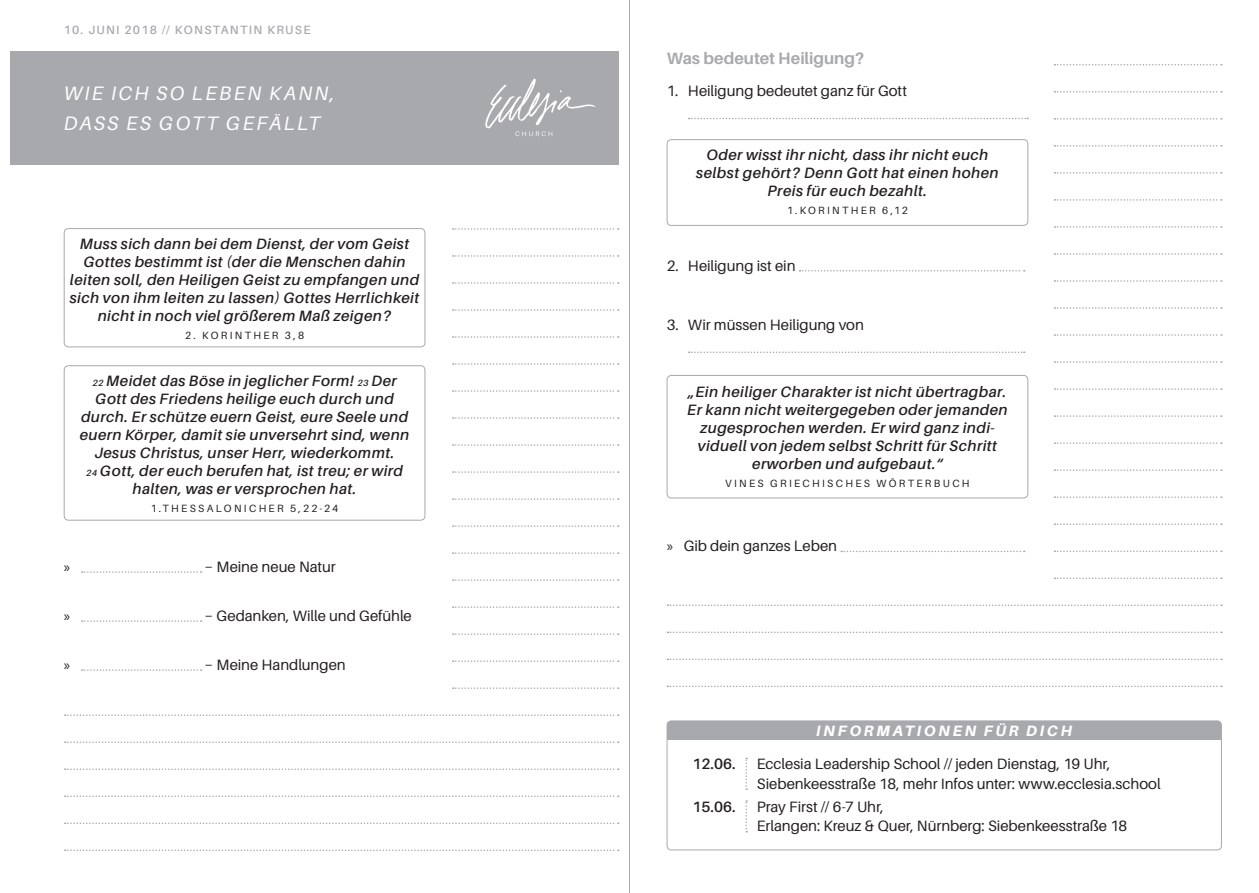
<style>
.page{position:relative;width:1259px;height:893px;background:#fff}
.page>*{position:absolute;margin:0;border:0;box-sizing:border-box;transform-origin:0 0}
.t1{font:italic 19.5px/30px "Aileron";letter-spacing:.11em;color:#fff}
.Allgemein{font:700 16.5px "Aileron";letter-spacing:-.005em;color:#a8a9ad}
.Allgemein-2{font:italic 600 15px/18px "Aileron";letter-spacing:.03em;color:#231f20;text-align:center}
.t2{font:15px "Aileron";letter-spacing:-.005em;color:#231f20}
.t3{font:italic 800 15px "Aileron";letter-spacing:.18em;color:#fff}
.t4{font:600 15px "Aileron";color:#231f20}
.t5{font:15px "Myriad Pro";color:#231f20}
.t6{font:600 12px "Aileron";letter-spacing:.11em;color:#a8a9ad}
.Allgemein-3{font:10.5px "Aileron";letter-spacing:.22em;color:#231f20}
.s1{font-size:9px}
.s2{font-family:"Myriad Pro"}
</style>
<div class="page">
<svg style="left:745px;top:758px;width:2px;height:32px"></svg>
<svg style="left:745px;top:800px;width:2px;height:32px"></svg>
<div style="left:667px;top:721px;width:554px;height:19px;background:#a8a9ad"></div>
<div style="left:666px;top:721px;width:555px;height:129px;border:1px solid #a8a9ad;border-radius:4px"></div>
<div style="left:11px;top:51px;width:608px;height:113px;background:#a8a9ad"></div>
<svg style="left:485px;top:78px;width:110px;height:58px"></svg>
<hr style="left:629px;top:0;width:1px;height:893px;background:#a8a9ad">
<svg style="left:453px;top:417px;width:166px;height:2px"></svg>
<svg style="left:453px;top:336px;width:166px;height:2px"></svg>
<svg style="left:453px;top:390px;width:166px;height:2px"></svg>
<svg style="left:453px;top:309px;width:166px;height:2px"></svg>
<svg style="left:453px;top:255px;width:166px;height:2px"></svg>
<svg style="left:453px;top:363px;width:166px;height:2px"></svg>
<svg style="left:453px;top:282px;width:166px;height:2px"></svg>
<svg style="left:453px;top:228px;width:166px;height:2px"></svg>
<svg style="left:453px;top:471px;width:166px;height:2px"></svg>
<svg style="left:453px;top:525px;width:166px;height:2px"></svg>
<svg style="left:453px;top:579px;width:166px;height:2px"></svg>
<svg style="left:453px;top:633px;width:166px;height:2px"></svg>
<svg style="left:65px;top:714px;width:554px;height:2px"></svg>
<svg style="left:65px;top:795px;width:554px;height:2px"></svg>
<svg style="left:453px;top:660px;width:166px;height:2px"></svg>
<svg style="left:65px;top:741px;width:554px;height:2px"></svg>
<svg style="left:65px;top:822px;width:554px;height:2px"></svg>
<svg style="left:65px;top:849px;width:554px;height:2px"></svg>
<svg style="left:453px;top:444px;width:166px;height:2px"></svg>
<svg style="left:453px;top:498px;width:166px;height:2px"></svg>
<svg style="left:453px;top:552px;width:166px;height:2px"></svg>
<svg style="left:453px;top:606px;width:166px;height:2px"></svg>
<svg style="left:453px;top:687px;width:166px;height:2px"></svg>
<svg style="left:65px;top:768px;width:554px;height:2px"></svg>
<svg style="left:1054px;top:91px;width:168px;height:2px"></svg>
<svg style="left:1054px;top:64px;width:168px;height:2px"></svg>
<svg style="left:1054px;top:145px;width:168px;height:2px"></svg>
<svg style="left:1054px;top:199px;width:168px;height:2px"></svg>
<svg style="left:1054px;top:118px;width:168px;height:2px"></svg>
<svg style="left:1054px;top:172px;width:168px;height:2px"></svg>
<svg style="left:1054px;top:226px;width:168px;height:2px"></svg>
<svg style="left:1054px;top:253px;width:168px;height:2px"></svg>
<svg style="left:1054px;top:307px;width:168px;height:2px"></svg>
<svg style="left:1054px;top:361px;width:168px;height:2px"></svg>
<svg style="left:1054px;top:415px;width:168px;height:2px"></svg>
<svg style="left:1054px;top:280px;width:168px;height:2px"></svg>
<svg style="left:1054px;top:334px;width:168px;height:2px"></svg>
<svg style="left:1054px;top:388px;width:168px;height:2px"></svg>
<svg style="left:1054px;top:523px;width:168px;height:2px"></svg>
<svg style="left:1054px;top:577px;width:168px;height:2px"></svg>
<svg style="left:1054px;top:469px;width:168px;height:2px"></svg>
<svg style="left:1054px;top:550px;width:168px;height:2px"></svg>
<svg style="left:1054px;top:442px;width:168px;height:2px"></svg>
<svg style="left:667px;top:604px;width:555px;height:2px"></svg>
<svg style="left:667px;top:632px;width:555px;height:1px"></svg>
<svg style="left:667px;top:659px;width:555px;height:1px"></svg>
<svg style="left:667px;top:686px;width:555px;height:1px"></svg>
<svg style="left:1054px;top:496px;width:168px;height:2px"></svg>
<svg style="left:82px;top:571px;width:120px;height:2px"></svg>
<svg style="left:82px;top:620px;width:120px;height:2px"></svg>
<svg style="left:82px;top:669px;width:120px;height:2px"></svg>
<div style="left:64px;top:228px;width:361px;height:119px;border:1px solid #a8a9ad;border-radius:4px"></div>
<div style="left:64px;top:365px;width:361px;height:156px;border:1px solid #a8a9ad;border-radius:4px"></div>
<svg style="left:689px;top:118px;width:339px;height:1px"></svg>
<svg style="left:799px;top:270px;width:225px;height:1px"></svg>
<svg style="left:689px;top:351px;width:335px;height:2px"></svg>
<svg style="left:841px;top:551px;width:183px;height:1px"></svg>
<div style="left:666px;top:139px;width:362px;height:87px;border:1px solid #a8a9ad;border-radius:4px"></div>
<div style="left:666px;top:375px;width:362px;height:123px;border:1px solid #a8a9ad;border-radius:4px"></div>
<p class="t6" style="left:64px;top:23px;width:248px">10. JUNI 2018 // KONSTANTIN KRUSE</p>
<p class="t1" style="left:64px;top:78px;width:273px">WIE ICH SO LEBEN KANN,<br>DASS ES GOTT GEFÄLLT</p>
<p class="Allgemein-2" style="left:70px;top:235px;width:351px">Muss sich dann bei dem Dienst, der vom Geist Gottes bestimmt ist (der die Menschen dahin leiten soll, den Heiligen Geist zu empfangen und sich von ihm leiten zu lassen) Gottes Herrlichkeit nicht in noch viel größerem Maß zeigen?</p>
<p class="Allgemein-3" style="left:185px;top:330px;width:121px">2. KORINTHER 3,8</p>
<p class="Allgemein-2" style="left:80px;top:372px;width:331px"><span class="s1">22</span> Meidet das Böse in jeglicher Form! <span class="s1">23</span> Der Gott des Friedens heilige euch durch und durch. Er schütze euern Geist, eure Seele und euern Körper, damit sie unversehrt sind, wenn Jesus Christus, unser Herr, wiederkommt.<br><span class="s1">24</span> Gott, der euch berufen hat, ist treu; er wird halten, was er versprochen hat.</p>
<p class="Allgemein-3" style="left:151px;top:503px;width:189px">1.THESSALONICHER 5,22-24</p>
<p class="t5" style="left:64px;top:558px;width:8px">»</p>
<p class="t2" style="left:205px;top:559px;width:133px">− Meine neue Natur</p>
<p class="t5" style="left:64px;top:607px;width:8px">»</p>
<p class="t2" style="left:205px;top:608px;width:209px">− Gedanken, Wille und Gefühle</p>
<p class="t5" style="left:64px;top:656px;width:8px">»</p>
<p class="t2" style="left:205px;top:657px;width:143px">− Meine Handlungen</p>
<p class="Allgemein" style="left:666px;top:49px;width:199px">Was bedeutet Heiligung?</p>
<p class="t2" style="left:666px;top:83px;width:242px">1. Heiligung bedeutet ganz für Gott</p>
<p class="Allgemein-2" style="left:696px;top:146px;width:304px">Oder wisst ihr nicht, dass ihr nicht euch selbst gehört? Denn Gott hat einen hohen<br>Preis für euch bezahlt.</p>
<p class="Allgemein-3" style="left:787px;top:205px;width:122px">1.KORINTHER 6,12</p>
<p class="t2" style="left:666px;top:257px;width:130px">2. Heiligung ist ein</p>
<p class="t2" style="left:666px;top:316px;width:199px">3. Wir müssen Heiligung von</p>
<p class="Allgemein-2" style="left:687px;top:383px;width:322px">„Ein heiliger Charakter ist nicht übertragbar.<br>Er kann nicht weitergegeben oder jemanden zugesprochen werden. Er wird ganz indi&shy;viduell von jedem selbst Schritt für Schritt erworben und aufgebaut.“</p>
<p class="Allgemein-3" style="left:725px;top:478px;width:246px">VINES GRIECHISCHES WÖRTERBUCH</p>
<p class="t2" style="left:666px;top:538px;width:172px"><span class="s2">»</span> Gib dein ganzes Leben</p>
<p class="t3" style="left:816px;top:722px;width:257px">INFORMATIONEN FÜR DICH</p>
<p class="t4" style="left:692px;top:756px;width:45px">12.06.</p>
<p class="t2" style="left:757px;top:756px;width:355px">Ecclesia Leadership School // jeden Dienstag, 19 Uhr,</p>
<p class="t2" style="left:757px;top:775px;width:405px">Siebenkeesstraße 18, mehr Infos unter: www.ecclesia.school</p>
<p class="t4" style="left:692px;top:798px;width:45px">15.06.</p>
<p class="t2" style="left:757px;top:798px;width:128px">Pray First // 6-7 Uhr,</p>
<p class="t2" style="left:757px;top:818px;width:372px">Erlangen: Kreuz &amp; Quer, Nürnberg: Siebenkeesstraße 18</p>
</div>
